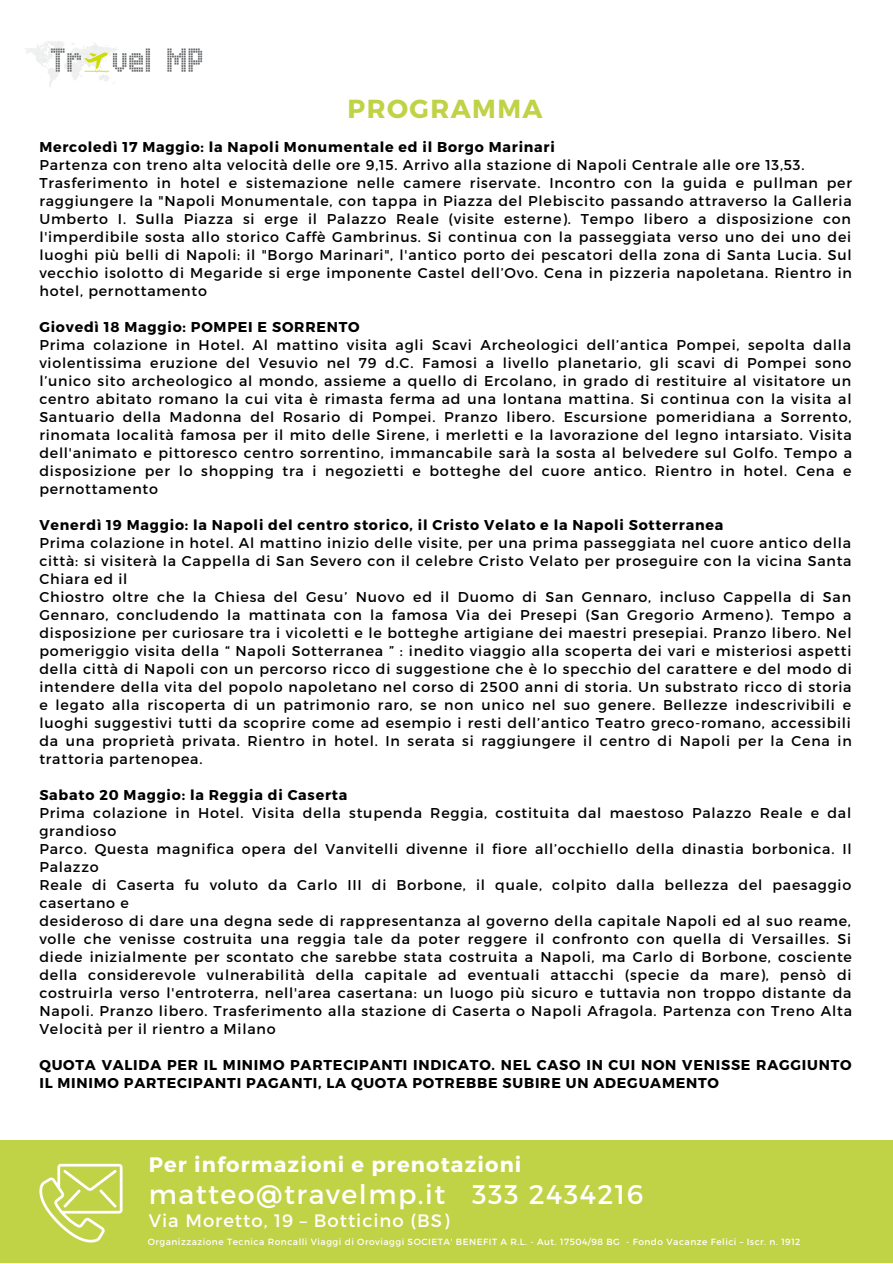
<style>
.page{position:relative;width:893px;height:1264px;background:#fff}
.page>*{position:absolute;margin:0;border:0;box-sizing:border-box;transform-origin:0 0}
.t1{font:27px "Montserrat";letter-spacing:.055em;color:#fff}
.t2{font:700 26.1px "Montserrat";letter-spacing:.055em;color:#c0d246}
.t3{font:700 21px "Montserrat";letter-spacing:.055em;color:#fff}
.t4{font:18px "Montserrat";letter-spacing:.055em;color:#fff}
.t5{font:14.25px/18px "Montserrat";letter-spacing:.055em;color:#000}
.t6{font:700 14.25px/18px "Montserrat";letter-spacing:.055em;color:#000}
.t7{font:12px "Montserrat";letter-spacing:.055em;color:#fff}
.t8{font:9px "Montserrat";letter-spacing:.055em;color:#fff}
</style>
<div class="page">
<div style="left:0;top:1139px;width:892px;height:123px;background:#c0d246"></div>
<img style="left:25px;top:41px;width:178px;height:47px">
<svg style="left:39px;top:1163px;width:83px;height:79px"></svg>
<h2 class="t2" style="left:347px;top:92px;width:196px">PROGRAMMA</h2>
<p class="t6" style="left:39px;top:137px;width:517px">Mercoledì 17 Maggio: la Napoli Monumentale ed il Borgo Marinari</p>
<p class="t5" style="left:39px;top:155px;width:814px">Partenza con treno alta velocità delle ore 9,15. Arrivo alla stazione di Napoli Centrale alle ore 13,53.<br>Trasferimento in hotel e sistemazione nelle camere riservate. Incontro con la guida e pullman per raggiungere la "Napoli Monumentale, con tappa in Piazza del Plebiscito passando attraverso la Galleria Umberto I. Sulla Piazza si erge il Palazzo Reale (visite esterne). Tempo libero a disposizione con l'imperdibile sosta allo storico Caffè Gambrinus. Si continua con la passeggiata verso uno dei uno dei luoghi più belli di Napoli: il "Borgo Marinari", l'antico porto dei pescatori della zona di Santa Lucia. Sul vecchio isolotto di Megaride si erge imponente Castel dell’Ovo. Cena in pizzeria napoletana. Rientro in hotel, pernottamento</p>
<p class="t6" style="left:39px;top:317px;width:322px">Giovedì 18 Maggio: POMPEI E SORRENTO</p>
<p class="t5" style="left:39px;top:335px;width:814px;text-align:justify">Prima colazione in Hotel. Al mattino visita agli Scavi Archeologici dell’antica Pompei, sepolta dalla violentissima eruzione del Vesuvio nel 79 d.C. Famosi a livello planetario, gli scavi di Pompei sono l’unico sito archeologico al mondo, assieme a quello di Ercolano, in grado di restituire al visitatore un centro abitato romano la cui vita è rimasta ferma ad una lontana mattina. Si continua con la visita al Santuario della Madonna del Rosario di Pompei. Pranzo libero. Escursione pomeridiana a Sorrento, rinomata località famosa per il mito delle Sirene, i merletti e la lavorazione del legno intarsiato. Visita dell'animato e pittoresco centro sorrentino, immancabile sarà la sosta al belvedere sul Golfo. Tempo a disposizione per lo shopping tra i negozietti e botteghe del cuore antico. Rientro in hotel. Cena e pernottamento</p>
<p class="t6" style="left:39px;top:515px;width:685px">Venerdì 19 Maggio: la Napoli del centro storico, il Cristo Velato e la Napoli Sotterranea</p>
<p class="t5" style="left:39px;top:533px;width:814px">Prima colazione in hotel. Al mattino inizio delle visite, per una prima passeggiata nel cuore antico della città: si visiterà la Cappella di San Severo con il celebre Cristo Velato per proseguire con la vicina Santa Chiara ed il<br>Chiostro oltre che la Chiesa del Gesu’ Nuovo ed il Duomo di San Gennaro, incluso Cappella di San Gennaro, concludendo la mattinata con la famosa Via dei Presepi (San Gregorio Armeno). Tempo a disposizione per curiosare tra i vicoletti e le botteghe artigiane dei maestri presepiai. Pranzo libero. Nel pomeriggio visita della “ Napoli Sotterranea ” : inedito viaggio alla scoperta dei vari e misteriosi aspetti della città di Napoli con un percorso ricco di suggestione che è lo specchio del carattere e del modo di intendere della vita del popolo napoletano nel corso di 2500 anni di storia. Un substrato ricco di storia e legato alla riscoperta di un patrimonio raro, se non unico nel suo genere. Bellezze indescrivibili e luoghi suggestivi tutti da scoprire come ad esempio i resti dell’antico Teatro greco-romano, accessibili da una proprietà privata. Rientro in hotel. In serata si raggiungere il centro di Napoli per la Cena in trattoria partenopea.</p>
<p class="t6" style="left:39px;top:785px;width:309px">Sabato 20 Maggio: la Reggia di Caserta</p>
<p class="t5" style="left:39px;top:803px;width:814px">Prima colazione in Hotel. Visita della stupenda Reggia, costituita dal maestoso Palazzo Reale e dal grandioso<br>Parco. Questa magnifica opera del Vanvitelli divenne il fiore all’occhiello della dinastia borbonica. Il Palazzo<br>Reale di Caserta fu voluto da Carlo III di Borbone, il quale, colpito dalla bellezza del paesaggio casertano e<br>desideroso di dare una degna sede di rappresentanza al governo della capitale Napoli ed al suo reame, volle che venisse costruita una reggia tale da poter reggere il confronto con quella di Versailles. Si diede inizialmente per scontato che sarebbe stata costruita a Napoli, ma Carlo di Borbone, cosciente della considerevole vulnerabilità della capitale ad eventuali attacchi (specie da mare), pensò di costruirla verso l'entroterra, nell'area casertana: un luogo più sicuro e tuttavia non troppo distante da Napoli. Pranzo libero. Trasferimento alla stazione di Caserta o Napoli Afragola. Partenza con Treno Alta Velocità per il rientro a Milano</p>
<p class="t6" style="left:39px;top:1054px;width:813px">QUOTA VALIDA PER IL MINIMO PARTECIPANTI INDICATO. NEL CASO IN CUI NON VENISSE RAGGIUNTO<br>IL MINIMO PARTECIPANTI PAGANTI, LA QUOTA POTREBBE SUBIRE UN ADEGUAMENTO</p>
<h3 class="t3" style="left:149px;top:1150px;width:374px">Per informazioni e prenotazioni</h3>
<h1 class="t1" style="left:149px;top:1177px;width:496px">matteo@travelmp.it 333 2434216</h1>
<p class="t4" style="left:149px;top:1208px;width:302px">Via Moretto, 19 – Botticino (BS)</p>
<p class="t8" style="left:148px;top:1236px;width:654px">Organizzazione Tecnica Roncalli Viaggi di Oroviaggi SOCIETA' BENEFIT A R.L. - Aut. 17504/98 BG - Fondo Vacanze Felici – Iscr. n. 1912</p>
<h1 class="t1" style="left:149px;top:1177px;width:543px">info@oltrelequatore.it 035 0786280</h1>
<p class="t4" style="left:185px;top:1208px;width:429px">G. Donizetti 49 - 24033 Calusco d'Adda (BG)</p>
<p class="t7" style="left:150px;top:1234px;width:537px">Organizzazione Tecnica Oltre l'Equatore - Fondo Vacanze Felici – R.E.A. BG-414573</p>
</div>
